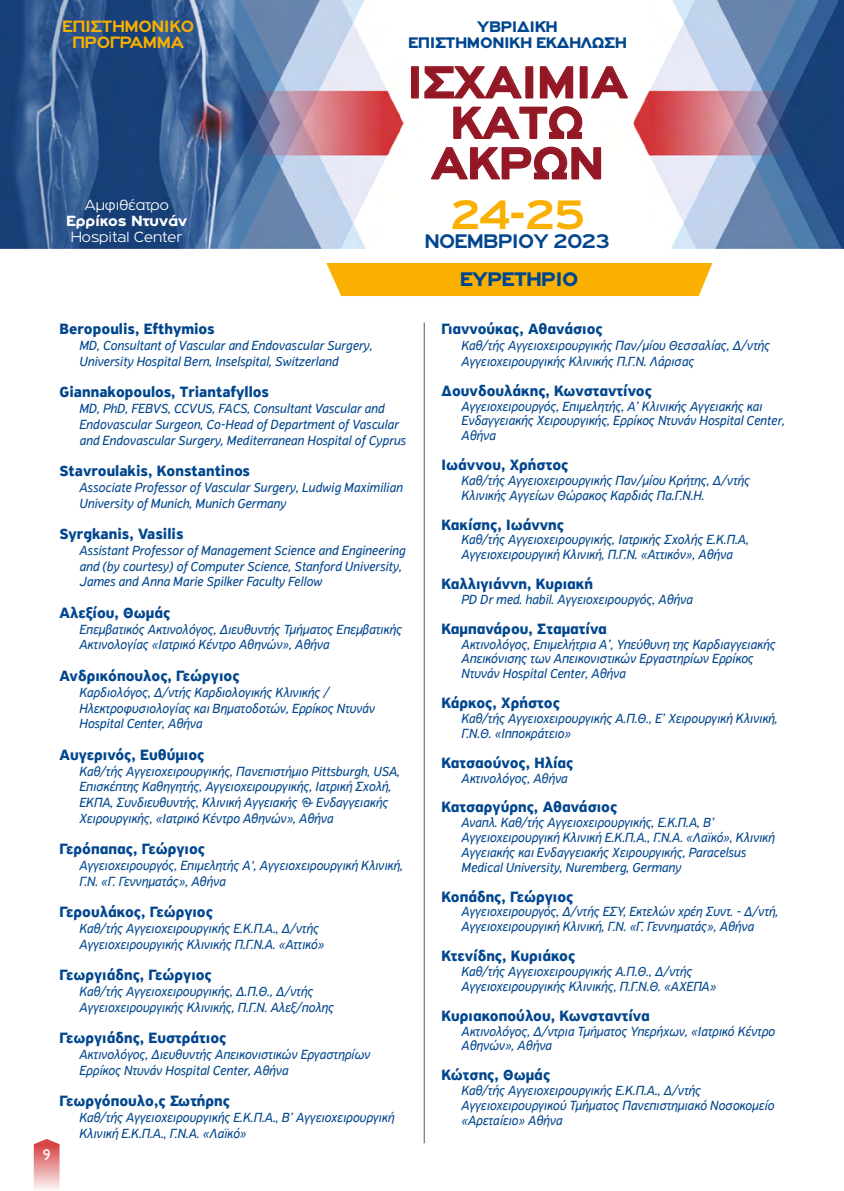
<style>
.page{position:relative;width:844px;height:1191px;background:#fff}
.page>*{position:absolute;margin:0;border:0;box-sizing:border-box;transform-origin:0 0}
.t1{font:700 47.43px/40.4px "PF Highway Gothic Ext";color:#931725;text-align:center}
.t2{font:700 43.75px "PF Highway Gothic Ext";color:#f9b000}
.t3{font:700 21px "PF Highway Gothic Ext";letter-spacing:-.03em;color:#00468e}
.t4{font:900 21px "PF Highway Gothic Ext";letter-spacing:-.025em;color:#00468e}
.t5{font:700 17.5px/15.8px "PF Highway Gothic Ext";letter-spacing:-.02em;color:#f9b000;text-align:center}
.t6{font:900 16.28px/16.3px "PF Highway Gothic Ext";letter-spacing:-.02em;color:#00468e;text-align:center}
.t7{font:700 15.75px "PF Highway Sans Pro";color:#00468e}
.t8{font:300 15.75px "PF Highway Gothic Ext";color:#fff}
.t9{font:900 15.75px "PF Highway Gothic Ext";color:#fff}
.t10{font:15.75px "Gill Sans Hel TF";color:#fff}
.t11{font:italic 14px/15.8px "PF Highway Sans Pro";color:#00468e}
</style>
<div class="page">
<img style="left:0;top:0;width:843px;height:248px">
<svg style="left:34px;top:1139px;width:26px;height:50px"></svg>
<div style="left:326px;top:263px;width:386px;height:33px;background:#f9b000"></div>
<div style="left:411px;top:66px;width:8px;height:32px;border:1px solid #931725"></div>
<div style="left:579px;top:66px;width:8px;height:32px;border:1px solid #931725"></div>
<svg style="left:589px;top:65px;width:40px;height:35px"></svg>
<svg style="left:423px;top:65px;width:160px;height:75px"></svg>
<svg style="left:429px;top:146px;width:172px;height:35px"></svg>
<hr style="left:424px;top:322px;width:1px;height:821px;background:#575756">
<p class="t5" style="left:62px;top:19px;width:132px">ΕΠΙΣΤΗΜΟΝΙΚΌ<br>ΠΡΌΓΡΑΜΜΑ</p>
<p class="t8" style="left:84px;top:197px;width:86px">Αμφιθέατρο</p>
<p class="t9" style="left:66px;top:212px;width:122px">Ερρίκος Ντυνάν</p>
<p class="t8" style="left:71px;top:228px;width:113px">Hospital Center</p>
<p class="t6" style="left:408px;top:18px;width:220px">ΥΒΡΙΔΙΚΉ<br>ΕΠΙΣΤΗΜΟΝΙΚΗ ΕΚΔΗΛΩΣΗ</p>
<h1 class="t1" style="left:407px;top:62px;width:222px">ΙΣΧΑΙΜΊΑ<br>ΚΆΤΩ<br>ΆΚΡΩΝ</h1>
<h2 class="t2" style="left:450px;top:191px;width:136px">24-25</h2>
<h3 class="t3" style="left:424px;top:230px;width:187px">NOEMBΡIOY 2023</h3>
<h3 class="t4" style="left:459px;top:268px;width:120px">ΕΥΡΕΤΗΡΙΟ</h3>
<p class="t10" style="left:43px;top:1146px;width:9px">9</p>
<p class="t7" style="left:60px;top:320px;width:157px">Beropoulis, Efthymios</p>
<p class="t11" style="left:79px;top:338px;width:295px">MD, Consultant of Vascular and Endovascular Surgery,<br>University Hospital Bern, Inselspital, Switzerland</p>
<p class="t7" style="left:60px;top:383px;width:211px">Giannakopoulos, Triantafyllos</p>
<p class="t11" style="left:79px;top:401px;width:328px">MD, PhD, FEBVS, CCVUS, FACS, Consultant Vascular and<br>Endovascular Surgeon, Co-Head of Department of Vascular and Endovascular Surgery, Mediterranean Hospital of Cyprus</p>
<p class="t7" style="left:60px;top:462px;width:192px">Stavroulakis, Konstantinos</p>
<p class="t11" style="left:79px;top:479px;width:324px">Associate Professor of Vascular Surgery, Ludwig Maximilian<br>University of Munich, Munich Germany</p>
<p class="t7" style="left:60px;top:525px;width:125px">Syrgkanis, Vasilis</p>
<p class="t11" style="left:79px;top:542px;width:327px">Assistant Professor of Management Science and Engineering and (by courtesy) of Computer Science, Stanford University,<br>James and Anna Marie Spilker Faculty Fellow</p>
<p class="t7" style="left:60px;top:603px;width:112px">Αλεξίου, Θωμάς</p>
<p class="t11" style="left:79px;top:621px;width:324px">Επεμβατικός Ακτινολόγος, Διευθυντής Τμήματος Επεμβατικής<br>Ακτινολογίας «Ιατρικό Κέντρο Αθηνών», Αθήνα</p>
<p class="t7" style="left:60px;top:666px;width:181px">Ανδρικόπουλος, Γεώργιος</p>
<p class="t11" style="left:79px;top:684px;width:297px">Καρδιολόγος, Δ/ντής Καρδιολογικής Κλινικής /<br>Ηλεκτροφυσιολογίας και Βηματοδοτών, Ερρίκος Ντυνάν<br>Hospital Center, Αθήνα</p>
<p class="t7" style="left:60px;top:745px;width:146px">Αυγερινός, Ευθύμιος</p>
<p class="t11" style="left:79px;top:763px;width:322px">Καθ/τής Αγγειοχειρουργικής, Πανεπιστήμιο Pittsburgh, USA, Επισκέπτης Καθηγητής, Αγγειοχειρουργικής, Ιατρική Σχολή, ΕΚΠΑ, Συνδιευθυντής, Κλινική Αγγειακής &amp; Ενδαγγειακής Χειρουργικής, «Ιατρικό Κέντρο Αθηνών», Αθήνα</p>
<p class="t7" style="left:60px;top:840px;width:147px">Γερόπαπας, Γεώργιος</p>
<p class="t11" style="left:79px;top:857px;width:325px">Αγγειοχειρουργός, Επιμελητής Α', Αγγειοχειρουργική Κλινική,<br>Γ.Ν. «Γ. Γεννηματάς», Αθήνα</p>
<p class="t7" style="left:60px;top:903px;width:155px">Γερουλάκος, Γεώργιος</p>
<p class="t11" style="left:79px;top:920px;width:246px">Καθ/τής Αγγειοχειρουργικής Ε.Κ.Π.Α., Δ/ντής<br>Αγγειοχειρουργικής Κλινικής Π.Γ.Ν.Α. «Αττικό»</p>
<p class="t7" style="left:60px;top:966px;width:154px">Γεωργιάδης, Γεώργιος</p>
<p class="t11" style="left:79px;top:983px;width:256px">Καθ/τής Αγγειοχειρουργικής, Δ.Π.Θ., Δ/ντής<br>Αγγειοχειρουργικής Κλινικής, Π.Γ.Ν. Αλεξ/πολης</p>
<p class="t7" style="left:60px;top:1029px;width:168px">Γεωργιάδης, Ευστράτιος</p>
<p class="t11" style="left:79px;top:1046px;width:292px">Ακτινολόγος, Διευθυντής Απεικονιστικών Εργαστηρίων<br>Ερρίκος Ντυνάν Hospital Center, Αθήνα</p>
<p class="t7" style="left:60px;top:1092px;width:172px">Γεωργόπουλο,ς Σωτήρης</p>
<p class="t11" style="left:79px;top:1109px;width:316px">Καθ/τής Αγγειοχειρουργικής Ε.Κ.Π.Α., Β’ Αγγειοχειρουργική<br>Κλινική Ε.Κ.Π.Α., Γ.Ν.Α. «Λαϊκό»</p>
<p class="t7" style="left:441px;top:320px;width:163px">Γιαννούκας, Αθανάσιος</p>
<p class="t11" style="left:461px;top:338px;width:310px">Καθ/τής Αγγειοχειρουργικής Παν/μίου Θεσσαλίας, Δ/ντής<br>Αγγειοχειρουργικής Κλινικής Π.Γ.Ν. Λάρισας</p>
<p class="t7" style="left:441px;top:381px;width:212px">Δουνδουλάκης, Κωνσταντίνος</p>
<p class="t11" style="left:461px;top:398px;width:325px;line-height:14.9px">Αγγειοχειρουργός, Επιμελητής, Α’ Κλινικής Αγγειακής και<br>Ενδαγγειακής Χειρουργικής, Ερρίκος Ντυνάν Hospital Center,<br>Αθήνα</p>
<p class="t7" style="left:441px;top:455px;width:128px">Ιωάννου, Χρήστος</p>
<p class="t11" style="left:461px;top:473px;width:290px;line-height:14.9px">Καθ/τής Αγγειοχειρουργικής Παν/μίου Κρήτης, Δ/ντής<br>Κλινικής Αγγείων Θώρακος Καρδιάς Πα.Γ.Ν.Η.</p>
<p class="t7" style="left:441px;top:515px;width:124px">Κακίσης, Ιωάννης</p>
<p class="t11" style="left:461px;top:532px;width:289px;line-height:14.9px">Καθ/τής Αγγειοχειρουργικής, Ιατρικής Σχολής Ε.Κ.Π.Α,<br>Αγγειοχειρουργική Κλινική, Π.Γ.Ν. «Αττικόν», Αθήνα</p>
<p class="t7" style="left:441px;top:574px;width:153px">Καλλιγιάννη, Κυριακή</p>
<p class="t11" style="left:461px;top:591px;width:233px">PD Dr med. habil. Αγγειοχειρουργός, Αθήνα</p>
<p class="t7" style="left:441px;top:619px;width:167px">Καμπανάρου, Σταματίνα</p>
<p class="t11" style="left:461px;top:636px;width:316px;line-height:14.9px">Ακτινολόγος, Επιμελήτρια Α’, Υπεύθυνη της Καρδιαγγειακής<br>Απεικόνισης των Απεικονιστικών Εργαστηρίων Ερρίκος<br>Ντυνάν Hospital Center, Αθήνα</p>
<p class="t7" style="left:441px;top:693px;width:120px">Κάρκος, Χρήστος</p>
<p class="t11" style="left:461px;top:711px;width:318px;line-height:14.9px">Καθ/τής Αγγειοχειρουργικής Α.Π.Θ., Ε’ Χειρουργική Κλινική,<br>Γ.Ν.Θ. «Ιπποκράτειο»</p>
<p class="t7" style="left:441px;top:753px;width:133px">Κατσαούνος, Ηλίας</p>
<p class="t11" style="left:461px;top:770px;width:108px">Ακτινολόγος, Αθήνα</p>
<p class="t7" style="left:441px;top:798px;width:177px">Κατσαργύρης, Αθανάσιος</p>
<p class="t11" style="left:461px;top:815px;width:315px;line-height:14.9px">Αναπλ. Καθ/τής Αγγειοχειρουργικής, Ε.Κ.Π.Α, Β’ Αγγειοχειρουργική Κλινική Ε.Κ.Π.Α., Γ.Ν.Α. «Λαϊκό», Κλινική Αγγειακής και Ενδαγγειακής Χειρουργικής, Paracelsus Medical University, Nuremberg, Germany</p>
<p class="t7" style="left:441px;top:887px;width:133px">Κοπάδης, Γεώργιος</p>
<p class="t11" style="left:461px;top:904px;width:318px;line-height:14.9px">Αγγειοχειρουργός, Δ/ντής ΕΣΥ, Εκτελών χρέη Συντ. - Δ/ντή,<br>Αγγειοχειρουργική Κλινική, Γ.Ν. «Γ. Γεννηματάς», Αθήνα</p>
<p class="t7" style="left:441px;top:946px;width:135px">Κτενίδης, Κυριάκος</p>
<p class="t11" style="left:461px;top:964px;width:256px;line-height:14.9px">Καθ/τής Αγγειοχειρουργικής Α.Π.Θ., Δ/ντής<br>Αγγειοχειρουργικής Κλινικής, Π.Γ.Ν.Θ. «ΑΧΕΠΑ»</p>
<p class="t7" style="left:441px;top:1006px;width:209px">Κυριακοπούλου, Κωνσταντίνα</p>
<p class="t11" style="left:461px;top:1023px;width:315px;line-height:14.9px">Ακτινολόγος, Δ/ντρια Τμήματος Υπερήχων, «Ιατρικό Κέντρο<br>Αθηνών», Αθήνα</p>
<p class="t7" style="left:441px;top:1065px;width:110px">Κώτσης, Θωμάς</p>
<p class="t11" style="left:461px;top:1083px;width:314px;line-height:14.9px">Καθ/τής Αγγειοχειρουργικής Ε.Κ.Π.Α., Δ/ντής<br>Αγγειοχειρουργικού Τμήματος Πανεπιστημιακό Νοσοκομείο «Αρεταίειο» Αθήνα</p>
</div>
